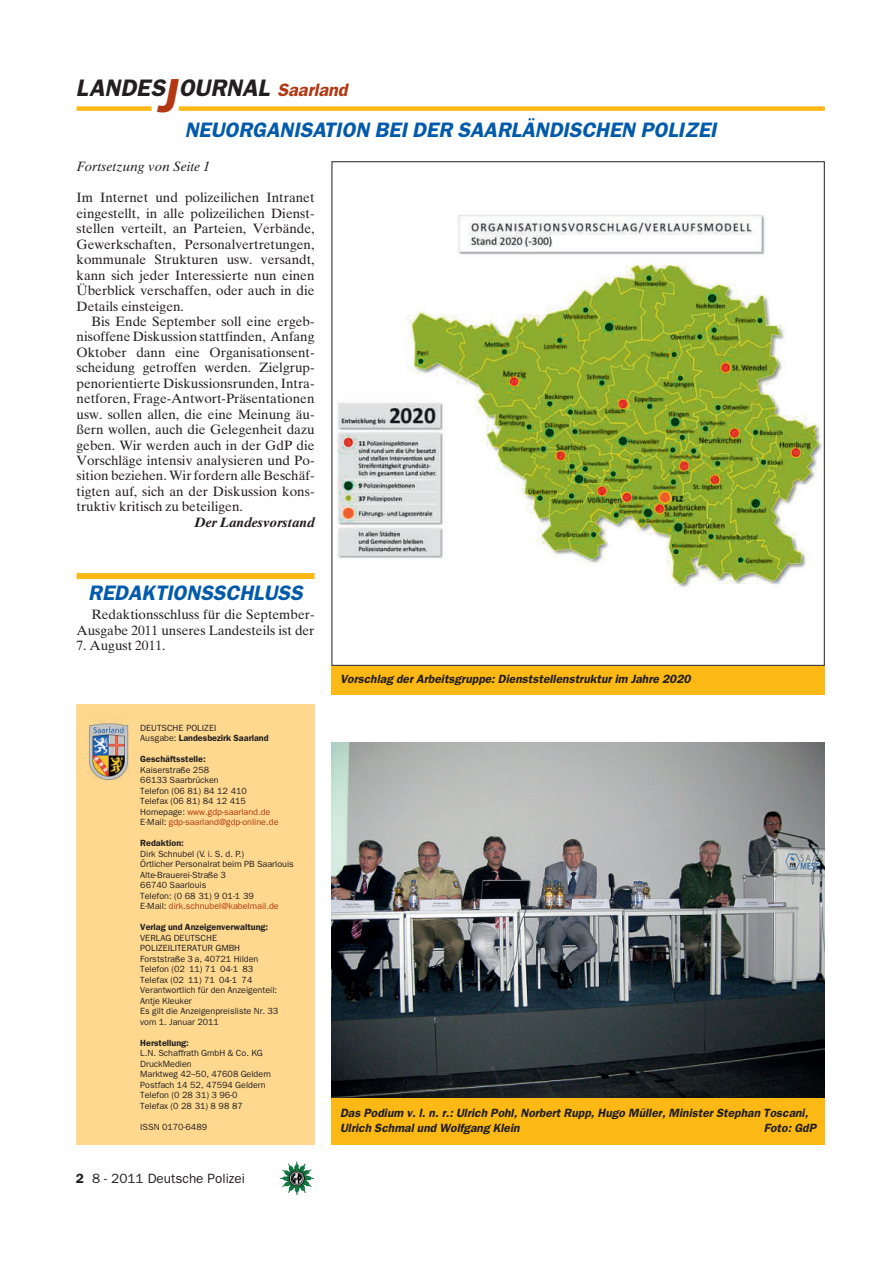
<style>
.page{position:relative;width:893px;height:1263px;background:#fff}
.page>*{position:absolute;margin:0;border:0;box-sizing:border-box;transform-origin:0 0}
.t1{font:24px "Franklin Gothic Demi Oblique OV FDUGMB";color:#231f20}
.t2{font:21px "Franklin Gothic Demi Oblique OV FDUGMB";color:#015aaa}
.t3{font:13.5px/15.5px "Times Ten Roman OV BDUGMB";color:#231f20;text-align:justify}
.t4{font:13.5px "Franklin Gothic Book OV XCUGMB";color:#231f20}
.t5{font:13.5px "Times Ten Italic OV ADUGMB";color:#231f20}
.t6{font:13.5px "Times Ten Bold Italic OV DDUGMB";color:#231f20}
.t7{font:12px/15px "Franklin Gothic Demi Oblique OV FDUGMB";color:#231f20}
.t8{font:9px/10.5px "Franklin Gothic Book OV XCUGMB";color:#231f20}
.t9{font:9px "Franklin Gothic Demi OV YCUGMB";color:#231f20}
.s1{font-size:48px;color:#b23814}
.s2{font-size:18px;color:#b23814}
.s3{font-family:"Franklin Gothic Book OV XCUGMB"}
.s4{color:#b23814}
.s5{font-family:"Franklin Gothic Demi OV YCUGMB"}
</style>
<div class="page">
<img style="left:282px;top:1163px;width:32px;height:32px">
<div style="left:77px;top:704px;width:238px;height:440px;background:#fed88f"></div>
<img style="left:89px;top:722px;width:40px;height:59px">
<div style="left:77px;top:106px;width:75px;height:5px;background:#fcb814"></div>
<div style="left:179px;top:106px;width:646px;height:5px;background:#fcb814"></div>
<div style="left:77px;top:573px;width:238px;height:6px;background:#fcb814"></div>
<img style="left:332px;top:743px;width:493px;height:355px">
<div style="left:332px;top:1098px;width:493px;height:46px;background:#fcb814"></div>
<img style="left:337px;top:214px;width:485px;height:373px">
<div style="left:332px;top:666px;width:493px;height:29px;background:#fcb814"></div>
<h1 class="t1" style="left:76px;top:79px;width:273px">LANDES<span class="s1">J</span>OURNAL <span class="s2">Saarland</span></h1>
<h2 class="t2" style="left:185px;top:121px;width:533px">NEUORGANISATION BEI DER SAARLÄNDISCHEN POLIZEI</h2>
<p class="t5" style="left:77px;top:161px;width:135px">Fortsetzung von Seite 1</p>
<p class="t3" style="left:77px;top:192px;width:239px">Im Internet und polizeilichen Intranet eingestellt, in alle polizeilichen Dienst&shy;stellen verteilt, an Parteien, Verbände, Gewerkschaften, Personalvertretungen, kommunale Strukturen usw. versandt, kann sich jeder Interessierte nun einen Überblick verschaffen, oder auch in die Details einsteigen.</p>
<p class="t3" style="left:77px;top:315px;width:239px;text-indent:15px">Bis Ende September soll eine ergeb&shy;nisoffene Diskussion stattfinden, Anfang Oktober dann eine Organisationsent&shy;scheidung getroffen werden. Zielgrup&shy;penorientierte Diskussionsrunden, Intra&shy;netforen, Frage-Antwort-Präsentationen usw. sollen allen, die eine Meinung äu&shy;ßern wollen, auch die Gelegenheit dazu geben. Wir werden auch in der GdP die Vorschläge intensiv analysieren und Po&shy;sition beziehen. Wir fordern alle Beschäf&shy;tigten auf, sich an der Diskussion kons&shy;truktiv kritisch zu beteiligen.</p>
<p class="t6" style="left:194px;top:517px;width:122px">Der Landesvorstand</p>
<h2 class="t2" style="left:88px;top:585px;width:216px">REDAKTIONSSCHLUSS</h2>
<p class="t3" style="left:77px;top:608px;width:239px;text-align:right">Redaktionsschluss für die September-<br>Ausgabe 2011 unseres Landesteils ist der</p>
<p class="t3" style="left:77px;top:639px;width:90px">7. August 2011.</p>
<p class="t8" style="left:140px;top:723px;width:78px">DEUTSCHE POLIZEI</p>
<p class="t9" style="left:140px;top:735px;width:130px"><span class="s3">Ausgabe:</span> Landesbezirk Saarland</p>
<p class="t9" style="left:140px;top:756px;width:67px">Geschäftsstelle:</p>
<p class="t8" style="left:140px;top:765px;width:140px">Kaiserstraße 258<br>66133 Saarbrücken<br>Telefon (06 81) 84 12 410<br>Telefax (06 81) 84 12 415<br>Homepage: <span class="s4">www.gdp-saarland.de<br></span>E-Mail: <span class="s4">gdp-saarland@gdp-online.de</span></p>
<p class="t9" style="left:140px;top:840px;width:45px">Redaktion:</p>
<p class="t8" style="left:140px;top:849px;width:155px">Dirk Schnubel (V. i. S. d. P.)<br>Örtlicher Personalrat beim PB Saarlouis<br>Alte-Brauerei-Straße 3<br>66740 Saarlouis<br>Telefon: (0 68 31) 9 01-1 39<br>E-Mail: <span class="s4">dirk.schnubel@kabelmail.de</span></p>
<p class="t9" style="left:140px;top:924px;width:129px">Verlag und Anzeigenverwaltung:</p>
<p class="t8" style="left:140px;top:933px;width:140px">VERLAG DEUTSCHE<br>POLIZEILITERATUR GMBH<br>Forststraße 3 a, 40721 Hilden<br>Telefon (02 11) 71 04-1 83<br>Telefax (02 11) 71 04-1 74<br>Verantwortlich für den Anzeigenteil:<br>Antje Kleuker<br>Es gilt die Anzeigenpreisliste Nr. 33 vom 1. Januar 2011</p>
<p class="t9" style="left:140px;top:1039px;width:50px">Herstellung:</p>
<p class="t8" style="left:140px;top:1048px;width:132px">L.N. Schaffrath GmbH &amp; Co. KG<br>DruckMedien<br>Marktweg 42–50, 47608 Geldern<br>Postfach 14 52, 47594 Geldern<br>Telefon (0 28 31) 3 96-0<br>Telefax (0 28 31) 8 98 87</p>
<p class="t8" style="left:140px;top:1122px;width:68px">ISSN 0170-6489</p>
<p class="t4" style="left:76px;top:1173px;width:171px"><span class="s5">2</span> 8 - 2011 Deutsche Polizei</p>
<p class="t7" style="left:340px;top:672px;width:352px">Vorschlag der Arbeitsgruppe: Dienststellenstruktur im Jahre 2020</p>
<p class="t7" style="left:340px;top:1106px;width:470px">Das Podium v. l. n. r.: Ulrich Pohl, Norbert Rupp, Hugo Müller, Minister Stephan Toscani,<br>Ulrich Schmal und Wolfgang Klein</p>
<p class="t7" style="left:764px;top:1121px;width:54px">Foto: GdP</p>
</div>
